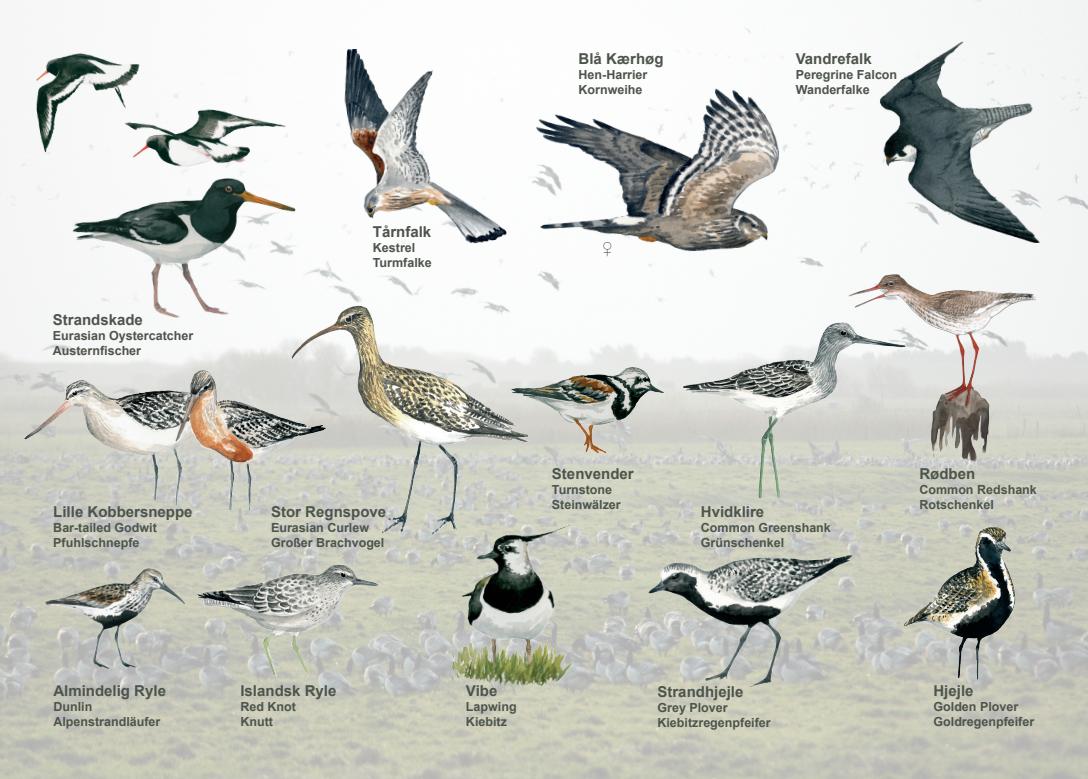
<style>
.page{position:relative;width:1088px;height:779px;background:#fff}
.page>*{position:absolute;margin:0;border:0;box-sizing:border-box;transform-origin:0 0}
.t1{font:700 15px "Arial";color:#4c544b}
.t2{font:700 15px "Times New Roman";color:#231f20}
.t3{font:700 12.5px "Arial";color:#4c544b}
</style>
<div class="page">
<img style="left:0;top:0;width:1087px;height:779px">
<img style="left:848px;top:275px;width:139px;height:187px">
<img style="left:38px;top:559px;width:344px;height:118px">
<img style="left:642px;top:544px;width:227px;height:152px">
<img style="left:60px;top:207px;width:248px;height:131px">
<img style="left:444px;top:520px;width:137px;height:170px">
<img style="left:288px;top:299px;width:252px;height:240px">
<img style="left:505px;top:361px;width:152px;height:98px">
<img style="left:657px;top:314px;width:259px;height:183px">
<img style="left:18px;top:353px;width:311px;height:156px">
<img style="left:897px;top:523px;width:121px;height:158px">
<img style="left:863px;top:35px;width:196px;height:226px">
<img style="left:332px;top:41px;width:181px;height:213px">
<img style="left:15px;top:22px;width:297px;height:185px">
<img style="left:526px;top:83px;width:264px;height:179px">
<svg style="left:25px;top:0;width:194px;height:1px"></svg>
<svg style="left:869px;top:0;width:193px;height:1px"></svg>
<p class="t1" style="left:53px;top:310px;width:92px">Strandskade</p>
<p class="t3" style="left:53px;top:327px;width:142px">Eurasian Oystercatcher</p>
<p class="t3" style="left:53px;top:342px;width:90px">Austernfischer</p>
<p class="t1" style="left:53px;top:501px;width:141px">Lille Kobbersneppe</p>
<p class="t3" style="left:53px;top:519px;width:105px">Bar-tailed Godwit</p>
<p class="t3" style="left:53px;top:534px;width:88px">Pfuhlschnepfe</p>
<p class="t1" style="left:373px;top:221px;width:60px">Tårnfalk</p>
<p class="t3" style="left:373px;top:239px;width:44px">Kestrel</p>
<p class="t3" style="left:373px;top:254px;width:60px">Turmfalke</p>
<p class="t1" style="left:271px;top:502px;width:117px">Stor Regnspove</p>
<p class="t3" style="left:271px;top:519px;width:99px">Eurasian Curlew</p>
<p class="t3" style="left:271px;top:534px;width:115px">Großer Brachvogel</p>
<p class="t1" style="left:578px;top:48px;width:87px">Blå Kærhøg</p>
<p class="t3" style="left:578px;top:66px;width:70px">Hen-Harrier</p>
<p class="t3" style="left:578px;top:81px;width:65px">Kornweihe</p>
<p class="t2" style="left:601px;top:238px;width:13px">♀</p>
<p class="t1" style="left:795px;top:48px;width:77px">Vandrefalk</p>
<p class="t3" style="left:795px;top:66px;width:103px">Peregrine Falcon</p>
<p class="t3" style="left:795px;top:81px;width:75px">Wanderfalke</p>
<p class="t1" style="left:552px;top:463px;width:83px">Stenvender</p>
<p class="t3" style="left:552px;top:481px;width:62px">Turnstone</p>
<p class="t3" style="left:552px;top:496px;width:70px">Steinwälzer</p>
<p class="t1" style="left:700px;top:502px;width:65px">Hvidklire</p>
<p class="t3" style="left:700px;top:519px;width:131px">Common Greenshank</p>
<p class="t3" style="left:700px;top:534px;width:85px">Grünschenkel</p>
<p class="t1" style="left:919px;top:463px;width:57px">Rødben</p>
<p class="t3" style="left:919px;top:481px;width:119px">Common Redshank</p>
<p class="t3" style="left:919px;top:496px;width:76px">Rotschenkel</p>
<p class="t1" style="left:53px;top:681px;width:114px">Almindelig Ryle</p>
<p class="t3" style="left:53px;top:698px;width:40px">Dunlin</p>
<p class="t3" style="left:53px;top:713px;width:108px">Alpenstrandläufer</p>
<p class="t1" style="left:240px;top:681px;width:97px">Islandsk Ryle</p>
<p class="t3" style="left:240px;top:698px;width:57px">Red Knot</p>
<p class="t3" style="left:240px;top:713px;width:34px">Knutt</p>
<p class="t1" style="left:466px;top:680px;width:33px">Vibe</p>
<p class="t3" style="left:466px;top:698px;width:52px">Lapwing</p>
<p class="t3" style="left:466px;top:713px;width:42px">Kiebitz</p>
<p class="t1" style="left:657px;top:682px;width:87px">Strandhjejle</p>
<p class="t3" style="left:657px;top:699px;width:72px">Grey Plover</p>
<p class="t3" style="left:657px;top:714px;width:115px">Kiebitzregenpfeifer</p>
<p class="t1" style="left:933px;top:681px;width:42px">Hjejle</p>
<p class="t3" style="left:933px;top:698px;width:86px">Golden Plover</p>
<p class="t3" style="left:933px;top:713px;width:102px">Goldregenpfeifer</p>
</div>
